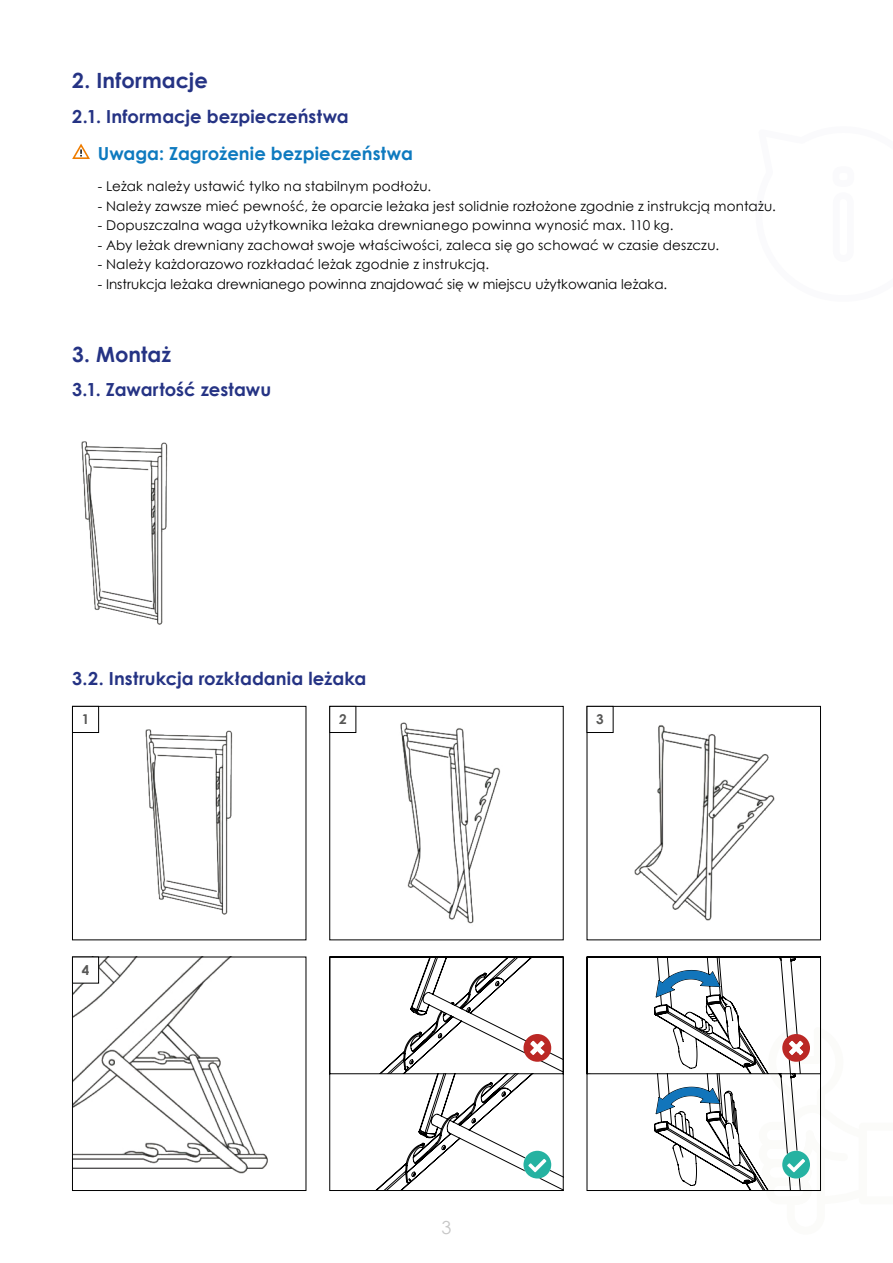
<style>
.page{position:relative;width:893px;height:1263px;background:#fff}
.page>*{position:absolute;margin:0;border:0;box-sizing:border-box;transform-origin:0 0}
.t1{font:700 21px "Century Gothic";letter-spacing:.005em;color:#253384}
.t2{font:700 18px "Century Gothic";letter-spacing:.005em;color:#253384}
.t3{font:700 18px "Century Gothic";color:#0e7abf}
.t4{font:18px "Century Gothic";color:#c6c6c6}
.t5{font:13.5px "Century Gothic";letter-spacing:.015em;color:#000}
.t6{font:700 13.5px "Century Gothic";color:#575756}
</style>
<div class="page">
<svg style="left:72px;top:144px;width:18px;height:15px"></svg>
<img style="left:74px;top:959px;width:194px;height:215px">
<div style="left:72px;top:706px;width:234px;height:234px;border:1px solid #000"></div>
<div style="left:72px;top:957px;width:234px;height:234px;border:1px solid #000"></div>
<div style="left:587px;top:706px;width:234px;height:234px;border:1px solid #000"></div>
<div style="left:72px;top:706px;width:27px;height:27px;background:#fff;border:1px solid #000"></div>
<div style="left:330px;top:706px;width:26px;height:27px;background:#fff;border:1px solid #000"></div>
<div style="left:587px;top:706px;width:26px;height:27px;background:#fff;border:1px solid #000"></div>
<div style="left:72px;top:957px;width:27px;height:26px;background:#fff;border:1px solid #000"></div>
<img style="left:81px;top:441px;width:87px;height:184px">
<img style="left:145px;top:729px;width:88px;height:186px">
<img style="left:400px;top:722px;width:101px;height:202px">
<img style="left:634px;top:725px;width:141px;height:196px">
<svg style="left:329px;top:957px;width:235px;height:234px"></svg>
<svg style="left:366px;top:957px;width:197px;height:234px"></svg>
<svg style="left:587px;top:957px;width:235px;height:235px"></svg>
<h1 class="t1" style="left:72px;top:64px;width:137px">2. Informacje</h1>
<h2 class="t2" style="left:72px;top:103px;width:278px">2.1. Informacje bezpieczeństwa</h2>
<h2 class="t3" style="left:98px;top:140px;width:317px">Uwaga: Zagrożenie bezpieczeństwa</h2>
<p class="t5" style="left:98px;top:177px;width:335px">- Leżak należy ustawić tylko na stabilnym podłożu.</p>
<p class="t5" style="left:98px;top:196px;width:680px">- Należy zawsze mieć pewność, że oparcie leżaka jest solidnie rozłożone zgodnie z instrukcją montażu.</p>
<p class="t5" style="left:98px;top:216px;width:577px">- Dopuszczalna waga użytkownika leżaka drewnianego powinna wynosić max. 110 kg.</p>
<p class="t5" style="left:98px;top:235px;width:623px">- Aby leżak drewniany zachował swoje właściwości, zaleca się go schować w czasie deszczu.</p>
<p class="t5" style="left:98px;top:255px;width:393px">- Należy każdorazowo rozkładać leżak zgodnie z instrukcją.</p>
<p class="t5" style="left:98px;top:274px;width:571px">- Instrukcja leżaka drewnianego powinna znajdować się w miejscu użytkowania leżaka.</p>
<h1 class="t1" style="left:72px;top:339px;width:100px">3. Montaż</h1>
<h2 class="t2" style="left:72px;top:376px;width:200px">3.1. Zawartość zestawu</h2>
<h2 class="t2" style="left:72px;top:665px;width:296px">3.2. Instrukcja rozkładania leżaka</h2>
<p class="t6" style="left:82px;top:709px;width:9px">1</p>
<p class="t6" style="left:339px;top:709px;width:9px">2</p>
<p class="t6" style="left:596px;top:709px;width:9px">3</p>
<p class="t6" style="left:82px;top:959px;width:9px">4</p>
<h2 class="t4" style="left:441px;top:1214px;width:11px">3</h2>
</div>
